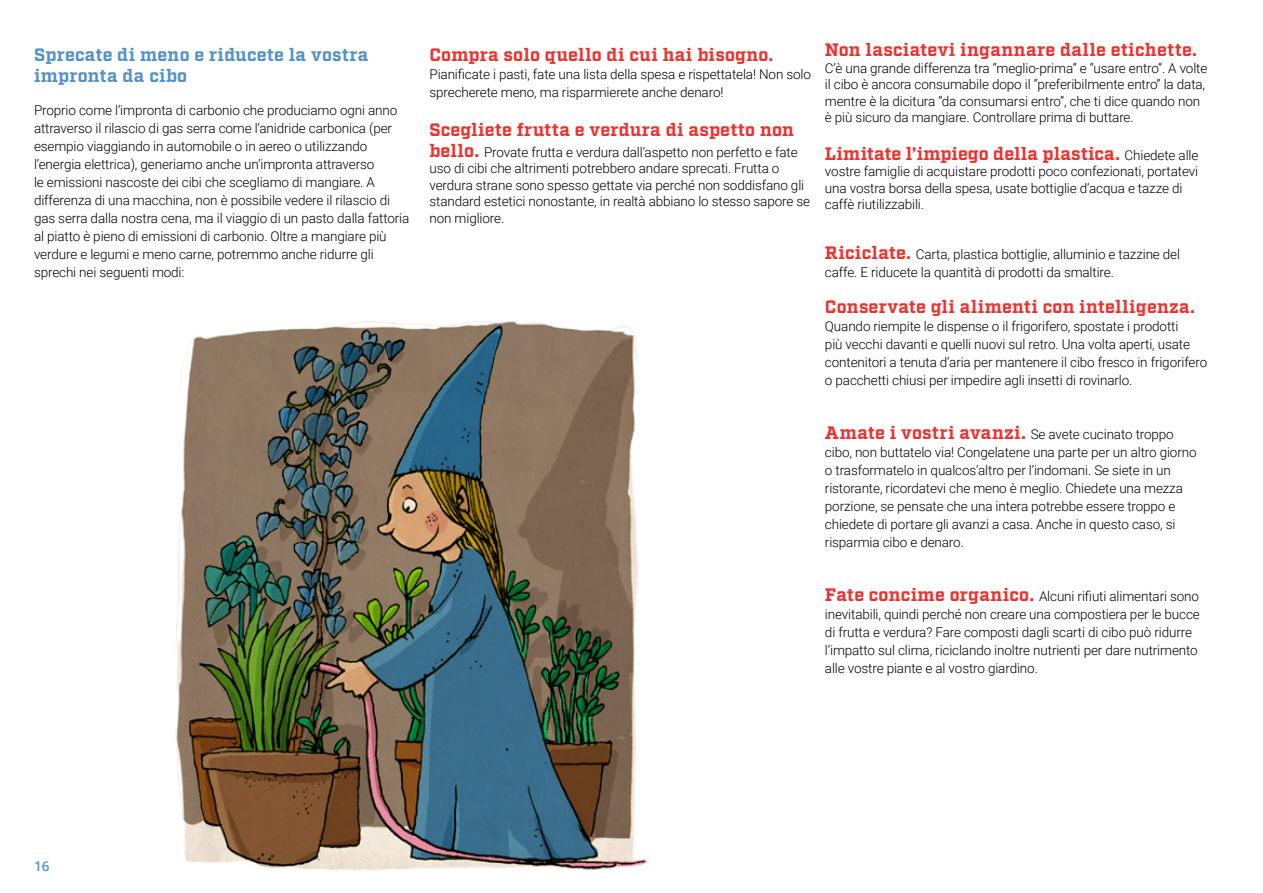
<style>
.page{position:relative;width:1263px;height:893px;background:#fff}
.page>*{position:absolute;margin:0;border:0;box-sizing:border-box;transform-origin:0 0}
.t1{font:700 18px "Factoria";letter-spacing:.01em;color:#ee312d}
.t2{font:700 18px/21px "Factoria";letter-spacing:.01em;color:#5391c6}
.t3{font:300 13.5px/18px "Roboto";letter-spacing:-.01em;color:#000}
.t4{font:600 13.5px "Open Sans";color:#5391c6}
.s1{font-family:"Factoria";font-weight:700;font-size:18px;color:#ee312d}
.s2{font-family:"Roboto";font-weight:300;font-size:13.5px;color:#000}
</style>
<div class="page">
<img style="left:176px;top:321px;width:472px;height:550px">
<h1 class="t2" style="left:34px;top:45px;width:336px">Sprecate di meno e riducete la vostra impronta da cibo</h1>
<p class="t3" style="left:34px;top:100px;width:377px">Proprio come l’impronta di carbonio che produciamo ogni anno attraverso il rilascio di gas serra come l’anidride carbonica (per esempio viaggiando in automobile o in aereo o utilizzando l’energia elettrica), generiamo anche un’impronta attraverso<br>le emissioni nascoste dei cibi che scegliamo di mangiare. A differenza di una macchina, non è possibile vedere il rilascio di gas serra dalla nostra cena, ma il viaggio di un pasto dalla fattoria al piatto è pieno di emissioni di carbonio. Oltre a mangiare più verdure e legumi e meno carne, potremmo anche ridurre gli sprechi nei seguenti modi:</p>
<h1 class="t1" style="left:429px;top:43px;width:346px">Compra solo quello di cui hai bisogno.</h1>
<p class="t3" style="left:429px;top:64px;width:383px">Pianificate i pasti, fate una lista della spesa e rispettatela! Non solo sprecherete meno, ma risparmierete anche denaro!</p>
<h1 class="t1" style="left:429px;top:118px;width:366px">Scegliete frutta e verdura di aspetto non</h1>
<p class="t3" style="left:429px;top:143px;width:382px;line-height:16.5px"><span class="s1">bello.</span> Provate frutta e verdura dall’aspetto non perfetto e fate uso di cibi che altrimenti potrebbero andare sprecati. Frutta o verdura strane sono spesso gettate via perché non soddisfano gli standard estetici nonostante, in realtà abbiano lo stesso sapore se non migliore.</p>
<h1 class="t1" style="left:825px;top:39px;width:373px">Non lasciatevi ingannare dalle etichette.</h1>
<p class="t3" style="left:825px;top:59px;width:384px;line-height:16.5px">C’è una grande differenza tra “meglio-prima” e “usare entro”. A volte il cibo è ancora consumabile dopo il “preferibilmente entro” la data, mentre è la dicitura “da consumarsi entro”, che ti dice quando non è più sicuro da mangiare. Controllare prima di buttare.</p>
<h1 class="t1" style="left:825px;top:142px;width:375px">Limitate l’impiego della plastica. <span class="s2">Chiedete alle</span></h1>
<p class="t3" style="left:825px;top:162px;width:375px;line-height:16.5px">vostre famiglie di acquistare prodotti poco confezionati, portatevi una vostra borsa della spesa, usate bottiglie d’acqua e tazze di caffè riutilizzabili.</p>
<p class="t3" style="left:825px;top:244px;width:357px"><span class="s1">Riciclate.</span> Carta, plastica bottiglie, alluminio e tazzine del caffe. E riducete la quantità di prodotti da smaltire.</p>
<h1 class="t1" style="left:825px;top:295px;width:372px">Conservate gli alimenti con intelligenza.</h1>
<p class="t3" style="left:825px;top:316px;width:384px">Quando riempite le dispense o il frigorifero, spostate i prodotti<br>più vecchi davanti e quelli nuovi sul retro. Una volta aperti, usate contenitori a tenuta d’aria per mantenere il cibo fresco in frigorifero o pacchetti chiusi per impedire agli insetti di rovinarlo.</p>
<p class="t3" style="left:825px;top:424px;width:373px"><span class="s1">Amate i vostri avanzi.</span> Se avete cucinato troppo cibo, non buttatelo via! Congelatene una parte per un altro giorno o trasformatelo in qualcos’altro per l’indomani. Se siete in un ristorante, ricordatevi che meno è meglio. Chiedete una mezza porzione, se pensate che una intera potrebbe essere troppo e chiedete di portare gli avanzi a casa. Anche in questo caso, si risparmia cibo e denaro.</p>
<p class="t3" style="left:825px;top:586px;width:376px"><span class="s1">Fate concime organico.</span> Alcuni rifiuti alimentari sono inevitabili, quindi perché non creare una compostiera per le bucce di frutta e verdura? Fare composti dagli scarti di cibo può ridurre l’impatto sul clima, riciclando inoltre nutrienti per dare nutrimento alle vostre piante e al vostro giardino.</p>
<p class="t4" style="left:34px;top:856px;width:17px">16</p>
</div>
